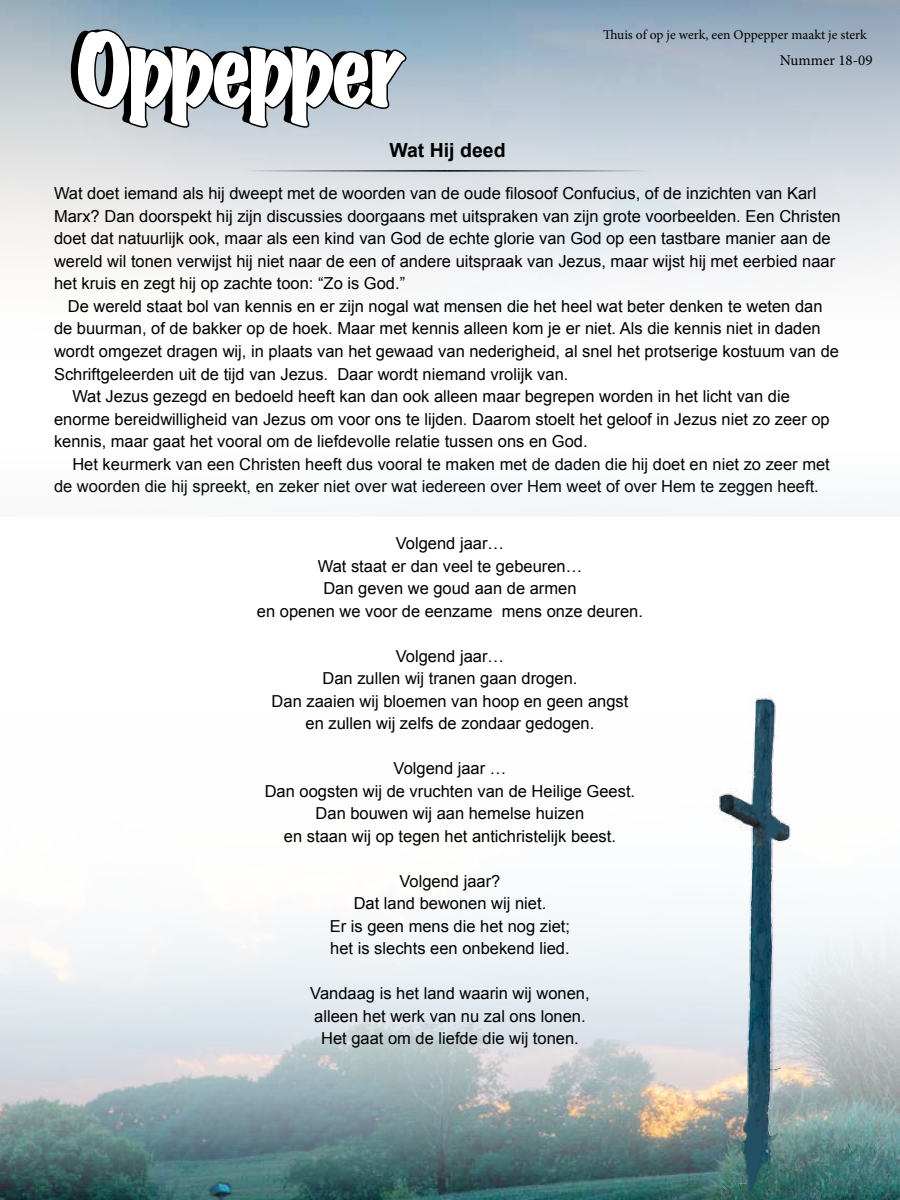
<style>
.page{position:relative;width:900px;height:1200px;background:#fff}
.page>*{position:absolute;margin:0;border:0;box-sizing:border-box;transform-origin:0 0}
.t1{font:expanded 90px "Marker Felt";letter-spacing:-.07em;color:#fff}
.t2{font:700 19.5px "Arial";color:#000}
.t3{font:16.5px/22.5px "Arial";color:#000;text-align:center}
.t4{font:15px "Minion Pro";color:#000}
.t5{font:13.5px "Minion Pro";color:#000}
</style>
<div class="page">
<svg style="left:75px;top:27px;width:332px;height:103px;background:#8b9aa5"></svg>
<hr style="left:447px;top:170px;width:204px;height:2px;background:#000201">
<hr style="left:243px;top:170px;width:204px;height:2px;background:#000201">
<svg style="left:0;top:845px;width:663px;height:355px"></svg>
<img style="left:663px;top:693px;width:237px;height:507px">
<h1 class="t1" style="left:76px;top:-1px;width:331px">Oppepper</h1>
<p class="t5" style="left:603px;top:25px;width:265px">Thuis of op je werk, een Oppepper maakt je sterk</p>
<p class="t4" style="left:780px;top:50px;width:94px">Nummer 18-09</p>
<p class="t2" style="left:389px;top:137px;width:118px">Wat Hij deed</p>
<p class="t3" style="left:54px;top:183px;width:788px;text-align:left">Wat doet iemand als hij dweept met de woorden van de oude filosoof Confucius, of de inzichten van Karl Marx? Dan doorspekt hij zijn discussies doorgaans met uitspraken van zijn grote voorbeelden. Een Christen doet dat natuurlijk ook, maar als een kind van God de echte glorie van God op een tastbare manier aan de wereld wil tonen verwijst hij niet naar de een of andere uitspraak van Jezus, maar wijst hij met eerbied naar het kruis en zegt hij op zachte toon: “Zo is God.”</p>
<p class="t3" style="left:68px;top:295px;width:756px">De wereld staat bol van kennis en er zijn nogal wat mensen die het heel wat beter denken te weten dan</p>
<p class="t3" style="left:54px;top:318px;width:768px">de buurman, of de bakker op de hoek. Maar met kennis alleen kom je er niet. Als die kennis niet in daden</p>
<p class="t3" style="left:54px;top:340px;width:787px">wordt omgezet dragen wij, in plaats van het gewaad van nederigheid, al snel het protserige kostuum van de</p>
<p class="t3" style="left:54px;top:363px;width:516px">Schriftgeleerden uit de tijd van Jezus. Daar wordt niemand vrolijk van.</p>
<p class="t3" style="left:72px;top:385px;width:719px">Wat Jezus gezegd en bedoeld heeft kan dan ook alleen maar begrepen worden in het licht van die</p>
<p class="t3" style="left:54px;top:408px;width:777px">enorme bereidwilligheid van Jezus om voor ons te lijden. Daarom stoelt het geloof in Jezus niet zo zeer op</p>
<p class="t3" style="left:54px;top:430px;width:535px">kennis, maar gaat het vooral om de liefdevolle relatie tussen ons en God.</p>
<p class="t3" style="left:72px;top:453px;width:759px">Het keurmerk van een Christen heeft dus vooral te maken met de daden die hij doet en niet zo zeer met</p>
<p class="t3" style="left:54px;top:475px;width:766px">de woorden die hij spreekt, en zeker niet over wat iedereen over Hem weet of over Hem te zeggen heeft.</p>
<p class="t3" style="left:257px;top:532px;width:388px">Volgend jaar…<br>Wat staat er dan veel te gebeuren…<br>Dan geven we goud aan de armen<br>en openen we voor de eenzame mens onze deuren.</p>
<p class="t3" style="left:272px;top:645px;width:358px">Volgend jaar…<br>Dan zullen wij tranen gaan drogen.<br>Dan zaaien wij bloemen van hoop en geen angst en zullen wij zelfs de zondaar gedogen.</p>
<p class="t3" style="left:265px;top:757px;width:372px">Volgend jaar …<br>Dan oogsten wij de vruchten van de Heilige Geest.<br>Dan bouwen wij aan hemelse huizen<br>en staan wij op tegen het antichristelijk beest.</p>
<p class="t3" style="left:330px;top:870px;width:242px">Volgend jaar?<br>Dat land bewonen wij niet.<br>Er is geen mens die het nog ziet; het is slechts een onbekend lied.</p>
<p class="t3" style="left:310px;top:982px;width:281px">Vandaag is het land waarin wij wonen, alleen het werk van nu zal ons lonen.<br>Het gaat om de liefde die wij tonen.</p>
</div>
